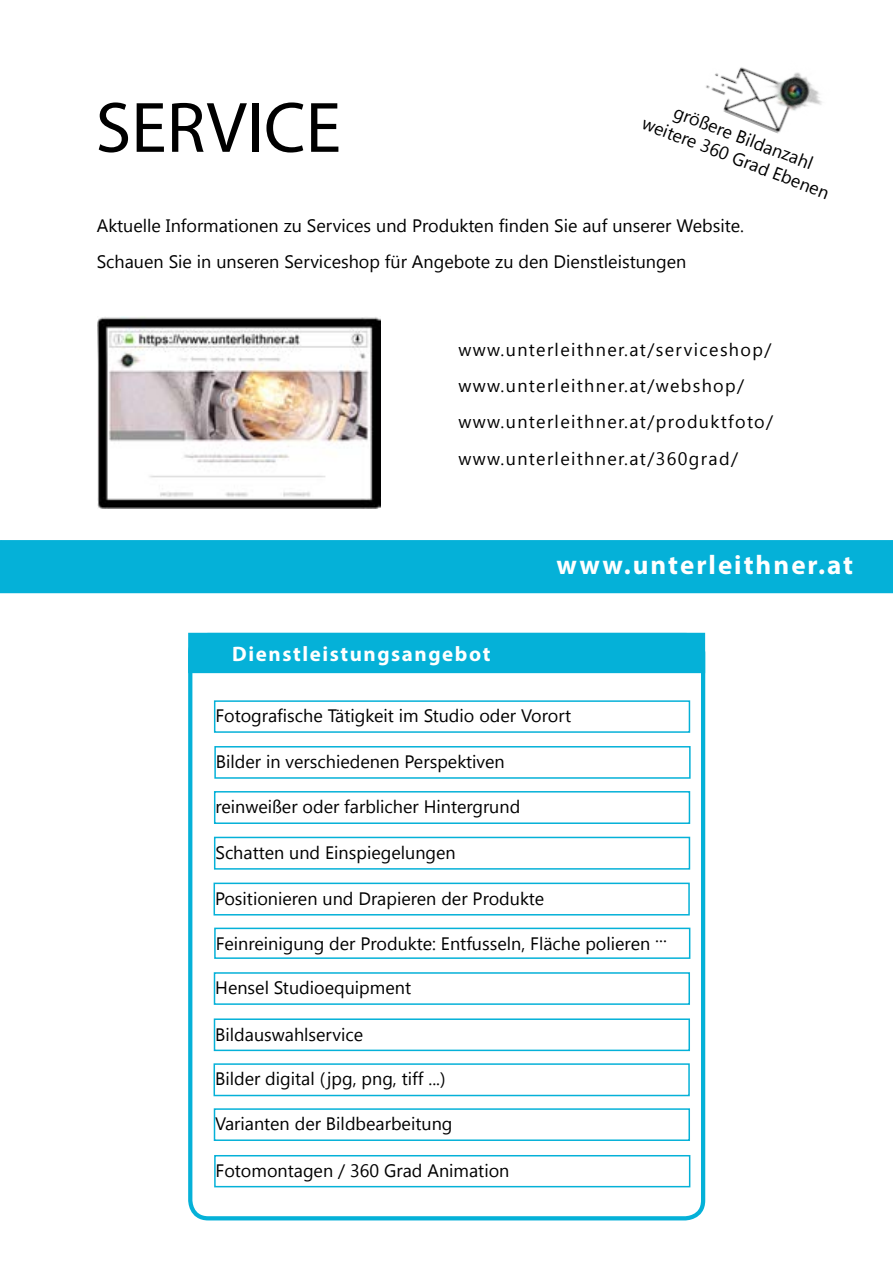
<style>
.page{position:relative;width:893px;height:1263px;background:#fff}
.page>*{position:absolute;margin:0;border:0;box-sizing:border-box;transform-origin:0 0}
.t1{font:72px "Myriad Pro";color:#000}
.t2{font:700 27px "Myriad Pro";letter-spacing:.075em;color:#fff}
.t3{font:700 21px "Myriad Pro";letter-spacing:.075em;color:#fff}
.t4{font:18px/36px "Gadugi";color:#000}
.t5{font:18px/36px "Gadugi";letter-spacing:.075em;color:#000}
</style>
<div class="page">
<div style="left:1px;top:541px;width:891px;height:51px;background:#05b1d8"></div>
<div style="left:0;top:540px;width:893px;height:53px;border:2px solid #05b1d8"></div>
<img style="left:98px;top:316px;width:283px;height:192px">
<div style="left:214px;top:700px;width:476px;height:33px;border:2px solid #05b1d8"></div>
<div style="left:214px;top:746px;width:477px;height:33px;border:2px solid #05b1d8"></div>
<div style="left:214px;top:791px;width:476px;height:33px;border:2px solid #05b1d8"></div>
<div style="left:214px;top:837px;width:476px;height:33px;border:2px solid #05b1d8"></div>
<div style="left:214px;top:1063px;width:476px;height:33px;border:2px solid #05b1d8"></div>
<div style="left:214px;top:882px;width:476px;height:33px;border:2px solid #05b1d8"></div>
<div style="left:214px;top:928px;width:476px;height:31px;border:2px solid #05b1d8"></div>
<div style="left:214px;top:972px;width:476px;height:33px;border:2px solid #05b1d8"></div>
<div style="left:214px;top:1108px;width:476px;height:33px;border:2px solid #05b1d8"></div>
<div style="left:214px;top:1018px;width:476px;height:33px;border:2px solid #05b1d8"></div>
<div style="left:188px;top:633px;width:517px;height:587px;border:4px solid #05b1d8;border-radius:18px"></div>
<div style="left:188px;top:633px;width:517px;height:40px;background:#05b1d8"></div>
<div style="left:214px;top:1155px;width:476px;height:32px;border:2px solid #05b1d8"></div>
<img style="left:706px;top:67px;width:116px;height:67px">
<h1 class="t1" style="left:96px;top:83px;width:247px">SERVICE</h1>
<p class="t4" style="left:655px;top:92px;width:200px;line-height:21.6px;text-align:center;rotate:21deg">größere Bildanzahl weitere 360 Grad Ebenen</p>
<p class="t4" style="left:97px;top:208px;width:649px">Aktuelle Informationen zu Services und Produkten finden Sie auf unserer Website.<br>Schauen Sie in unseren Serviceshop für Angebote zu den Dienstleistungen</p>
<p class="t5" style="left:458px;top:332px;width:316px">www.unterleithner.at/serviceshop/ www.unterleithner.at/webshop/ www.unterleithner.at/produktfoto/ www.unterleithner.at/360grad/</p>
<p class="t3" style="left:232px;top:640px;width:260px">Dienstleistungsangebot</p>
<h2 class="t2" style="left:556px;top:547px;width:298px">www.unterleithner.at</h2>
<p class="t4" style="left:215px;top:698px;width:357px">Fotografische Tätigkeit im Studio oder Vorort</p>
<p class="t4" style="left:216px;top:744px;width:290px">Bilder in verschiedenen Perspektiven</p>
<p class="t4" style="left:215px;top:789px;width:306px">reinweißer oder farblicher Hintergrund</p>
<p class="t4" style="left:215px;top:834px;width:242px">Schatten und Einspiegelungen</p>
<p class="t4" style="left:215px;top:880px;width:331px">Positionieren und Drapieren der Produkte</p>
<p class="t4" style="left:216px;top:925px;width:453px">Feinreinigung der Produkte: Entfusseln, Fläche polieren ...</p>
<p class="t4" style="left:215px;top:970px;width:197px">Hensel Studioequipment</p>
<p class="t4" style="left:215px;top:1016px;width:150px">Bildauswahlservice</p>
<p class="t4" style="left:215px;top:1061px;width:232px">Bilder digital (jpg, png, tiff ...)</p>
<p class="t4" style="left:215px;top:1106px;width:239px">Varianten der Bildbearbeitung</p>
<p class="t4" style="left:216px;top:1152px;width:295px">Fotomontagen / 360 Grad Animation</p>
</div>
